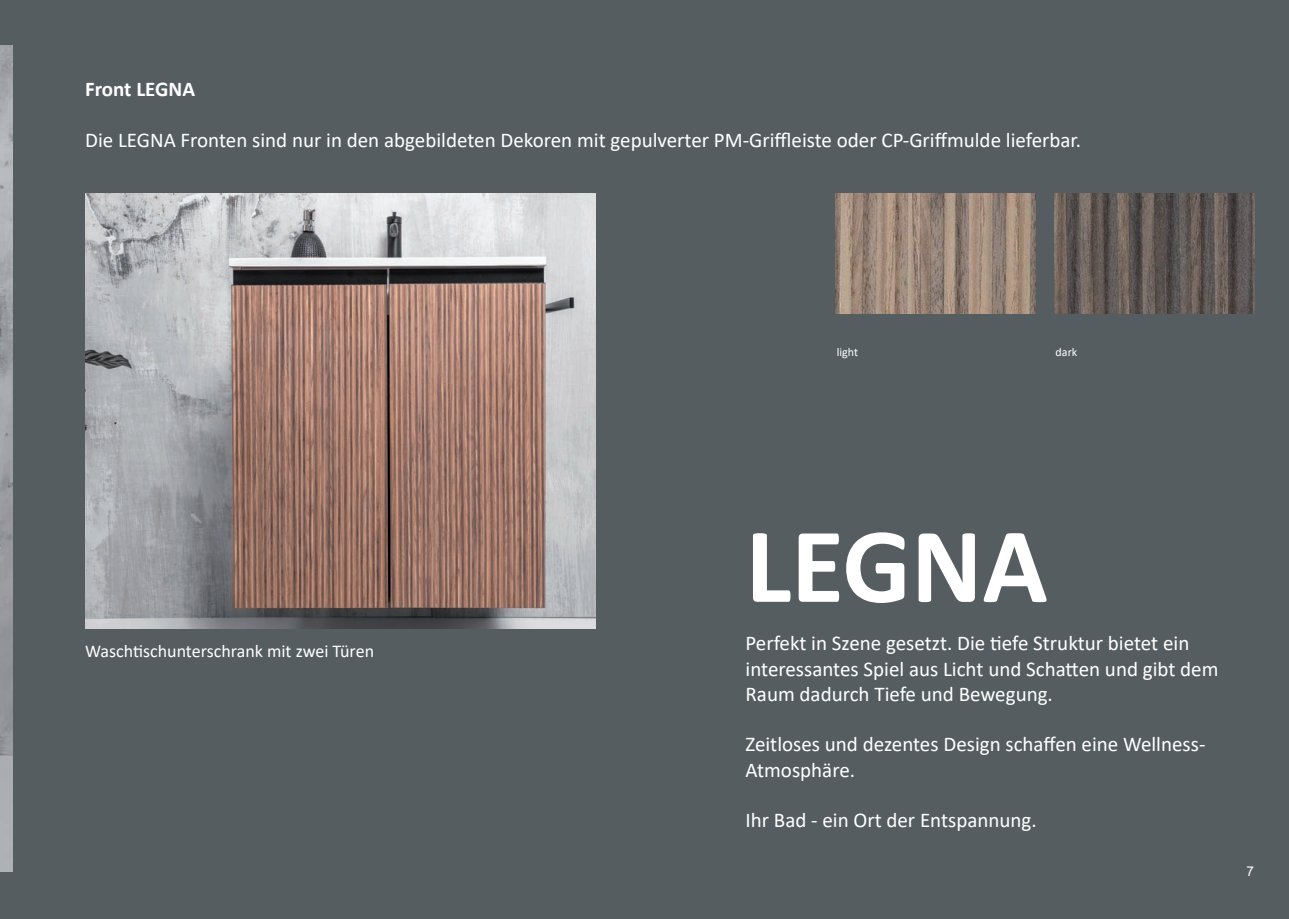
<style>
.page{position:relative;width:1289px;height:919px;background:#fff}
.page>*{position:absolute;margin:0;border:0;box-sizing:border-box;transform-origin:0 0}
.t1{font:700 108px "Calibri";color:#fff}
.t2{font:21px/25.2px "Calibri";color:#fff}
.t3{font:700 21px "Calibri";color:#fff}
.t4{font:18px "Calibri";color:#fff}
.t5{font:13.5px "Arial";color:#fff}
.t6{font:12px "Calibri";color:#fff}
</style>
<div class="page">
<div style="left:0;top:0;width:1288px;height:918px;background:#565d61"></div>
<img style="left:835px;top:193px;width:200px;height:121px">
<img style="left:1054px;top:193px;width:200px;height:120px">
<img style="left:86px;top:194px;width:510px;height:434px">
<img style="left:0;top:46px;width:13px;height:825px">
<p class="t3" style="left:85px;top:74px;width:111px">Front LEGNA</p>
<p class="t2" style="left:85px;top:126px;width:997px">Die LEGNA Fronten sind nur in den abgebildeten Dekoren mit gepulverter PM-Griffleiste oder CP-Griffmulde lieferbar.</p>
<p class="t4" style="left:85px;top:638px;width:290px">Waschtischunterschrank mit zwei Türen</p>
<p class="t6" style="left:836px;top:343px;width:23px">light</p>
<p class="t6" style="left:1055px;top:343px;width:23px">dark</p>
<h1 class="t1" style="left:745px;top:489px;width:304px">LEGNA</h1>
<p class="t2" style="left:745px;top:630px;width:474px">Perfekt in Szene gesetzt. Die tiefe Struktur bietet ein interessantes Spiel aus Licht und Schatten und gibt dem<br>Raum dadurch Tiefe und Bewegung.</p>
<p class="t2" style="left:745px;top:731px;width:461px">Zeitloses und dezentes Design schaffen eine Wellness-<br>Atmosphäre.</p>
<p class="t2" style="left:745px;top:806px;width:293px">Ihr Bad - ein Ort der Entspannung.</p>
<p class="t5" style="left:1246px;top:863px;width:9px">7</p>
<p class="t5" style="left:1242px;top:867px;width:9px">7</p>
</div>
